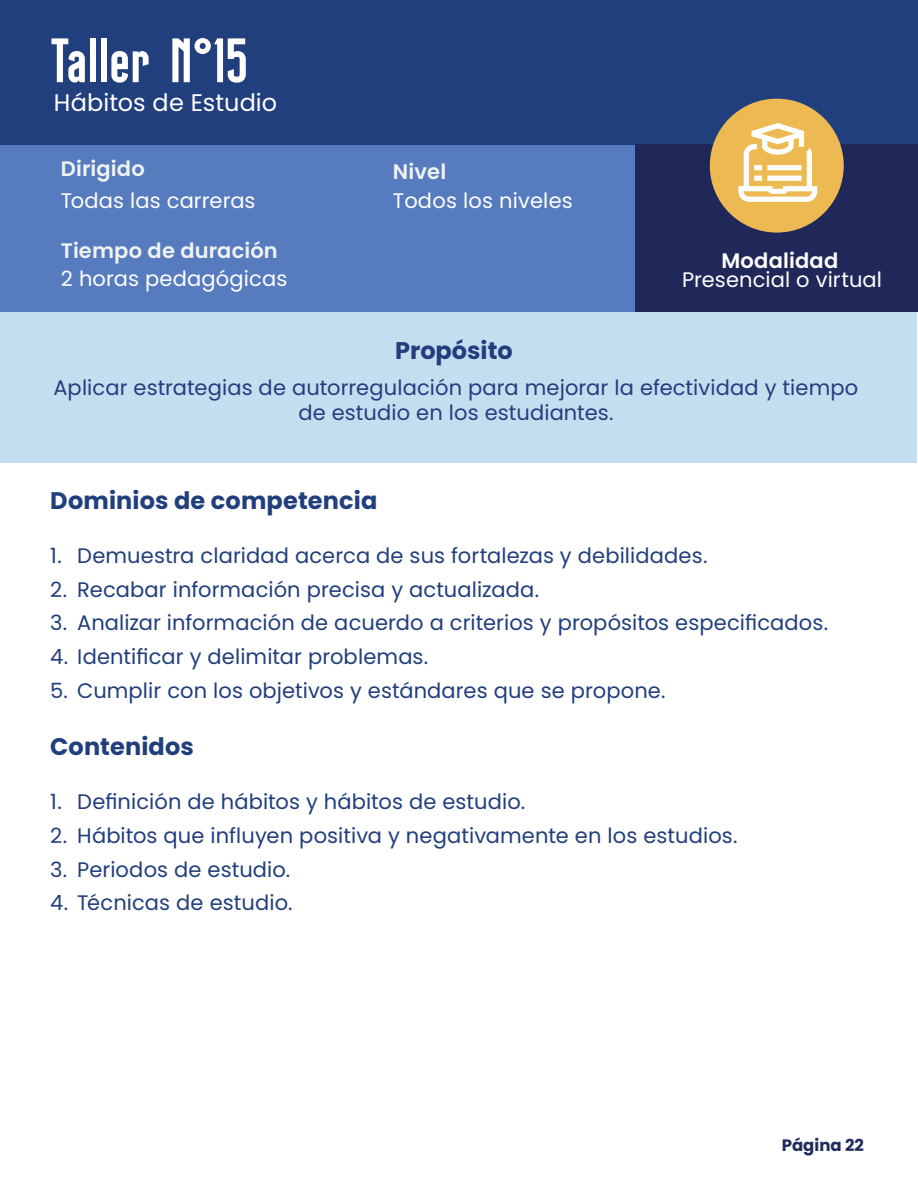
<style>
.page{position:relative;width:918px;height:1188px;background:#fff}
.page>*{position:absolute;margin:0;border:0;box-sizing:border-box;transform-origin:0 0}
.t1{font:700 61.5px "Danh Da";color:#fff}
.t2{font:700 24px "Poppins";letter-spacing:.005em;color:#213e7d}
.t3{font:24px "Poppins";letter-spacing:.005em;color:#fff}
.t4{font:700 24px "Poppins";color:#233d7f}
.t5{font:21px "Poppins";letter-spacing:.005em;color:#213e7d}
.t6{font:21px/25.2px "Poppins";letter-spacing:.005em;color:#233d7f;text-align:center}
.t7{font:21px "Poppins";letter-spacing:.005em;color:#fff}
.t8{font:600 21px "Poppins";letter-spacing:.005em;color:#f0f3f2}
.t9{font:600 21px "Poppins";letter-spacing:.01em;color:#fff}
.t10{font:700 16.5px "Poppins";color:#212b5b}
</style>
<div class="page">
<div style="left:0;top:0;width:918px;height:145px;background:#213e7d"></div>
<div style="left:0;top:312px;width:916px;height:150px;background:#c4def0"></div>
<div style="left:0;top:145px;width:916px;height:167px;background:#567bbe"></div>
<div style="left:635px;top:145px;width:283px;height:167px;background:#20285a"></div>
<div style="left:711px;top:99px;width:132px;height:133px;background:#edb953;border-radius:50%"></div>
<svg style="left:738px;top:123px;width:79px;height:79px"></svg>
<p class="t1" style="left:51px;top:24px;width:198px">Taller N°15</p>
<p class="t3" style="left:54px;top:89px;width:225px">Hábitos de Estudio</p>
<p class="t8" style="left:61px;top:157px;width:85px">Dirigido</p>
<p class="t8" style="left:393px;top:160px;width:55px">Nivel</p>
<p class="t7" style="left:61px;top:188px;width:196px">Todas las carreras</p>
<p class="t7" style="left:393px;top:188px;width:182px">Todos los niveles</p>
<p class="t8" style="left:61px;top:239px;width:218px">Tiempo de duración</p>
<p class="t7" style="left:61px;top:266px;width:228px">2 horas pedagógicas</p>
<p class="t4" style="left:395px;top:336px;width:119px">Propósito</p>
<p class="t9" style="left:721px;top:249px;width:118px">Modalidad</p>
<p class="t7" style="left:682px;top:267px;width:201px">Presencial o virtual</p>
<p class="t6" style="left:54px;top:375px;width:806px">Aplicar estrategias de autorregulación para mejorar la efectividad y tiempo de estudio en los estudiantes.</p>
<p class="t2" style="left:50px;top:487px;width:329px">Dominios de competencia</p>
<p class="t5" style="left:50px;top:543px;width:659px">1. Demuestra claridad acerca de sus fortalezas y debilidades.</p>
<p class="t5" style="left:50px;top:577px;width:490px">2. Recabar información precisa y actualizada.</p>
<p class="t5" style="left:50px;top:611px;width:779px">3. Analizar información de acuerdo a criterios y propósitos especificados.</p>
<p class="t5" style="left:50px;top:644px;width:380px">4. Identificar y delimitar problemas.</p>
<p class="t5" style="left:50px;top:678px;width:617px">5. Cumplir con los objetivos y estándares que se propone.</p>
<p class="t2" style="left:50px;top:733px;width:145px">Contenidos</p>
<p class="t5" style="left:50px;top:790px;width:476px">1. Definición de hábitos y hábitos de estudio.</p>
<p class="t5" style="left:50px;top:823px;width:689px">2. Hábitos que influyen positiva y negativamente en los estudios.</p>
<p class="t5" style="left:50px;top:857px;width:242px">3. Periodos de estudio.</p>
<p class="t5" style="left:50px;top:891px;width:244px">4. Técnicas de estudio.</p>
<p class="t10" style="left:782px;top:1136px;width:84px">Página 22</p>
</div>
